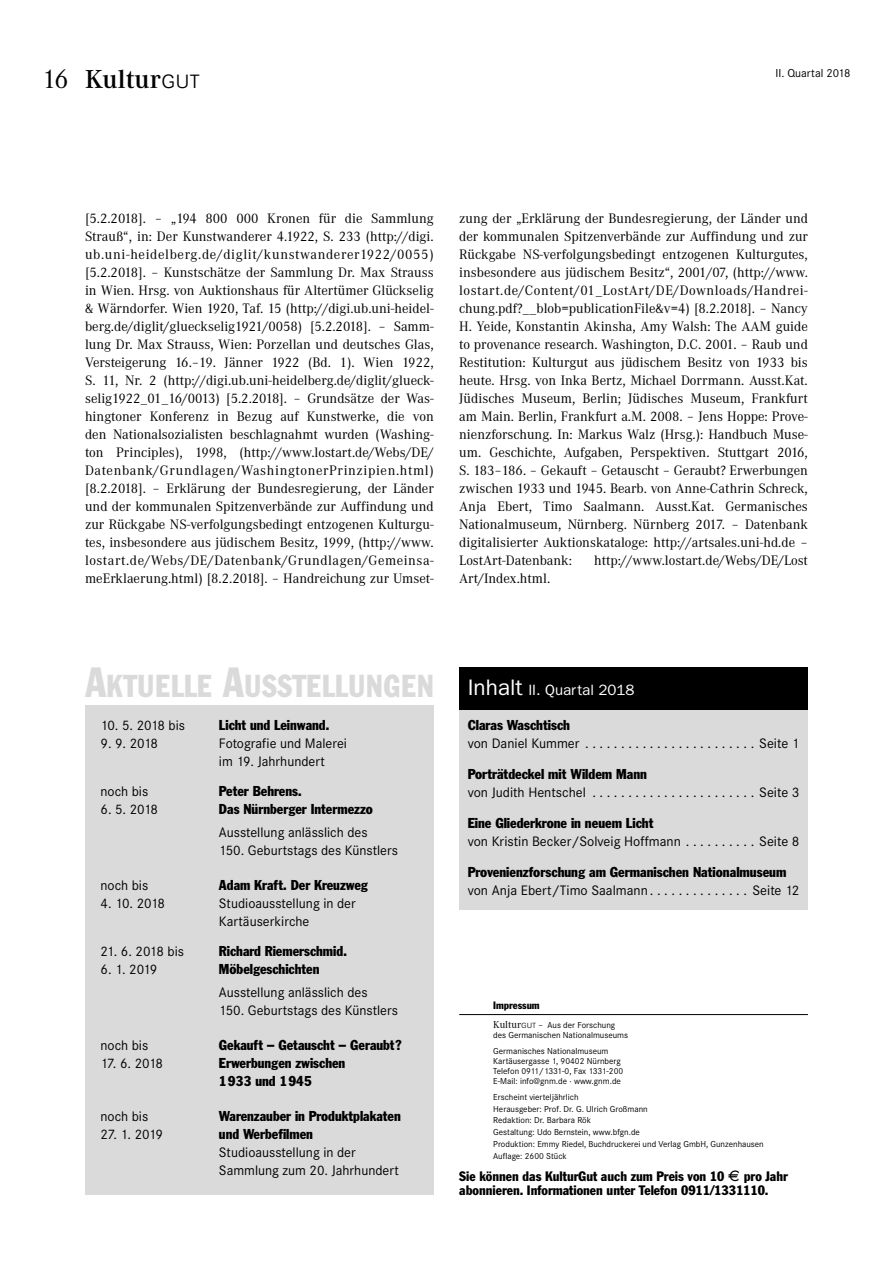
<style>
.page{position:relative;width:893px;height:1263px;background:#fff}
.page>*{position:absolute;margin:0;border:0;box-sizing:border-box;transform-origin:0 0}
.t1{font:31.5px "Franklin ATF Condensed BQ";letter-spacing:.02em;color:#dadada;scale:.91 1}
.t2{font:600 27px "Corporate A";color:#000}
.t3{font:15px "Franklin Gothic";color:#fff}
.t4{font:14.25px/18px "Corporate A";color:#000;text-align:justify}
.t5{font:14.25px/18px "Corporate S";color:#000}
.t6{font:14.25px/18px "Franklin ATF Condensed BQ";color:#000}
.t7{font:14.25px "Corporate S";letter-spacing:-.02em;color:#000}
.t8{font:14.25px "Corporate S";letter-spacing:-.025em;color:#000}
.t9{font:condensed 13.5px/13.5px "Franklin Gothic";color:#000}
.t10{font:12px "Corporate S";color:#000}
.t11{font:condensed 10.5px "Franklin Gothic";color:#000}
.t12{font:9px/11.9px "Corporate S";color:#000}
.s1{font-weight:400}
.s2{font-family:"Corporate SSC";font-weight:300}
.s3{font-size:42px}
.s4{font-size:22.5px}
.s5{font-family:"Corporate A";font-size:10.5px}
.s6{font-family:"Corporate SSC";font-weight:300;font-size:10.5px}
</style>
<div class="page">
<hr style="left:459px;top:1014px;width:349px;height:1px;background:#000">
<div style="left:85px;top:706px;width:349px;height:489px;background:#dadada"></div>
<div style="left:459px;top:678px;width:349px;height:232px;background:#dadada"></div>
<div style="left:459px;top:667px;width:349px;height:43px;background:#000"></div>
<h2 class="t2" style="left:43px;top:64px;width:159px"><span class="s1">16</span> Kultur<span class="s2">gut</span></h2>
<p class="t10" style="left:775px;top:66px;width:77px">II. Quartal 2018</p>
<p class="t4" style="left:85px;top:210px;width:350px">[5.2.2018]. – „194 800 000 Kronen für die Sammlung Strauß“, in: Der Kunstwanderer 4.1922, S. 233 (http://digi. ub.uni-heidelberg.de/diglit/kunstwanderer1922/0055) [5.2.2018]. – Kunstschätze der Sammlung Dr. Max Strauss in Wien. Hrsg. von Auktionshaus für Altertümer Glückselig &amp; Wärndorfer. Wien 1920, Taf. 15 (http://digi.ub.uni-heidel&shy;berg.de/diglit/glueckselig1921/0058) [5.2.2018]. – Samm&shy;lung Dr. Max Strauss, Wien: Porzellan und deutsches Glas, Versteigerung 16.–19. Jänner 1922 (Bd. 1). Wien 1922, S. 11, Nr. 2 (http://digi.ub.uni-heidelberg.de/diglit/glueck&shy;selig1922_01_16/0013) [5.2.2018]. – Grundsätze der Was&shy;hingtoner Konferenz in Bezug auf Kunstwerke, die von den Nationalsozialisten beschlagnahmt wurden (Washing&shy;ton Principles), 1998, (http://www.lostart.de/Webs/DE/ Datenbank/Grundlagen/WashingtonerPrinzipien.html) [8.2.2018]. – Erklärung der Bundesregierung, der Länder und der kommunalen Spitzenverbände zur Auffindung und zur Rückgabe NS-verfolgungsbedingt entzogenen Kulturgu&shy;tes, insbesondere aus jüdischem Besitz, 1999, (http://www. lostart.de/Webs/DE/Datenbank/Grundlagen/Gemeinsa&shy;meErklaerung.html) [8.2.2018]. – Handreichung zur Umset-</p>
<p class="t4" style="left:459px;top:210px;width:350px">zung der „Erklärung der Bundesregierung, der Länder und der kommunalen Spitzenverbände zur Auffindung und zur Rückgabe NS-verfolgungsbedingt entzogenen Kulturgutes, insbesondere aus jüdischem Besitz“, 2001/07, (http://www. lostart.de/Content/01_LostArt/DE/Downloads/Handrei&shy;chung.pdf?__blob=publicationFile&amp;v=4) [8.2.2018]. – Nancy H. Yeide, Konstantin Akinsha, Amy Walsh: The AAM</p>
<p class="t4" style="left:459px;top:318px;width:350px;text-indent:317px">guide to provenance research. Washington, D.C. 2001. – Raub und Restitution: Kulturgut aus jüdischem Besitz von 1933 bis heute. Hrsg. von Inka Bertz, Michael Dorrmann. Ausst.Kat.<br>Jüdisches Museum, Berlin; Jüdisches Museum, Frankfurt am Main. Berlin, Frankfurt a.M. 2008. – Jens Hoppe: Prove&shy;nienzforschung. In: Markus Walz (Hrsg.): Handbuch Muse&shy;um. Geschichte, Aufgaben, Perspektiven. Stuttgart 2016, S. 183–186. – Gekauft – Getauscht – Geraubt? Erwerbungen zwischen 1933 und 1945. Bearb. von Anne-Cathrin Schreck, Anja Ebert, Timo Saalmann. Ausst.Kat. Germanisches Nationalmuseum, Nürnberg. Nürnberg 2017. – Datenbank digitalisierter Auktionskataloge: http://artsales.uni-hd.de – LostArt-Datenbank:</p>
<p class="t4" style="left:594px;top:552px;width:215px">http://www.lostart.de/Webs/DE/Lost</p>
<p class="t4" style="left:459px;top:570px;width:93px">Art/Index.html.</p>
<h1 class="t1" style="left:85px;top:667px;width:385px"><span class="s3">A</span>KTUELLE <span class="s3">A</span>USSTELLUNGEN</h1>
<p class="t7" style="left:100px;top:717px;width:86px">10. 5. 2018 bis</p>
<p class="t6" style="left:219px;top:716px;width:112px">Licht und Leinwand.</p>
<p class="t5" style="left:100px;top:734px;width:59px">9. 9. 2018</p>
<p class="t5" style="left:219px;top:734px;width:130px">Fotografie und Malerei im 19. Jahrhundert</p>
<p class="t5" style="left:100px;top:783px;width:49px">noch bis</p>
<p class="t6" style="left:219px;top:782px;width:84px">Peter Behrens.</p>
<p class="t5" style="left:100px;top:801px;width:59px">6. 5. 2018</p>
<p class="t6" style="left:219px;top:800px;width:155px">Das Nürnberger Intermezzo</p>
<p class="t5" style="left:219px;top:823px;width:181px">Ausstellung anlässlich des<br>150. Geburtstags des Künstlers</p>
<p class="t5" style="left:100px;top:876px;width:49px">noch bis</p>
<p class="t6" style="left:219px;top:876px;width:150px">Adam Kraft. Der Kreuzweg</p>
<p class="t5" style="left:100px;top:894px;width:66px">4. 10. 2018</p>
<p class="t5" style="left:219px;top:894px;width:138px">Studioausstellung in der<br>Kartäuserkirche</p>
<p class="t8" style="left:100px;top:943px;width:85px">21. 6. 2018 bis</p>
<p class="t6" style="left:219px;top:942px;width:130px">Richard Riemerschmid.</p>
<p class="t5" style="left:100px;top:961px;width:58px">6. 1. 2019</p>
<p class="t6" style="left:219px;top:960px;width:102px">Möbelgeschichten</p>
<p class="t5" style="left:219px;top:983px;width:181px">Ausstellung anlässlich des<br>150. Geburtstags des Künstlers</p>
<p class="t5" style="left:100px;top:1036px;width:49px">noch bis</p>
<p class="t6" style="left:219px;top:1036px;width:184px">Gekauft – Getauscht – Geraubt?</p>
<p class="t5" style="left:100px;top:1054px;width:64px">17. 6. 2018</p>
<p class="t6" style="left:219px;top:1054px;width:128px">Erwerbungen zwischen<br>1933 und 1945</p>
<p class="t5" style="left:100px;top:1107px;width:49px">noch bis</p>
<p class="t6" style="left:219px;top:1107px;width:183px">Warenzauber in Produktplakaten</p>
<p class="t5" style="left:100px;top:1125px;width:64px">27. 1. 2019</p>
<p class="t6" style="left:219px;top:1125px;width:95px">und Werbefilmen</p>
<p class="t5" style="left:219px;top:1143px;width:181px">Studioausstellung in der<br>Sammlung zum 20. Jahrhundert</p>
<p class="t3" style="left:468px;top:681px;width:168px"><span class="s4">Inhalt</span> II. Quartal 2018</p>
<p class="t6" style="left:468px;top:716px;width:104px">Claras Waschtisch</p>
<p class="t5" style="left:468px;top:735px;width:113px">von Daniel Kummer</p>
<p class="t5" style="left:759px;top:735px;width:42px">Seite 1</p>
<p class="t6" style="left:468px;top:765px;width:181px">Porträtdeckel mit Wildem Mann</p>
<p class="t5" style="left:468px;top:783px;width:120px">von Judith Hentschel</p>
<p class="t5" style="left:759px;top:783px;width:42px">Seite 3</p>
<p class="t6" style="left:468px;top:814px;width:187px">Eine Gliederkrone in neuem Licht</p>
<p class="t5" style="left:468px;top:832px;width:215px">von Kristin Becker/Solveig Hoffmann</p>
<p class="t5" style="left:759px;top:832px;width:42px">Seite 8</p>
<p class="t6" style="left:468px;top:863px;width:320px">Provenienzforschung am Germanischen Nationalmuseum</p>
<p class="t5" style="left:468px;top:881px;width:182px">von Anja Ebert/Timo Saalmann</p>
<p class="t5" style="left:752px;top:881px;width:48px">Seite 12</p>
<p class="t11" style="left:493px;top:999px;width:48px">Impressum</p>
<p class="t12" style="left:493px;top:1021px;width:136px;line-height:9.8px"><span class="s5">Kultur</span><span class="s6">gut</span> – Aus der Forschung des Germanischen Nationalmuseums</p>
<p class="t12" style="left:493px;top:1046px;width:132px;line-height:9.8px">Germanisches Nationalmuseum Kartäusergasse 1, 90402 Nürnberg Telefon 0911/1331-0, Fax 1331-200<br>E-Mail: info@gnm.de · www.gnm.de</p>
<p class="t12" style="left:493px;top:1091px;width:272px">Erscheint vierteljährlich<br>Herausgeber: Prof. Dr. G. Ulrich Großmann<br>Redaktion: Dr. Barbara Rök<br>Gestaltung: Udo Bernstein, www.bfgn.de<br>Produktion: Emmy Riedel, Buchdruckerei und Verlag GmbH, Gunzenhausen Auflage: 2600 Stück</p>
<p class="t9" style="left:459px;top:1170px;width:330px">Sie können das KulturGut auch zum Preis von 10 ✓ pro Jahr abonnieren. Informationen unter Telefon 0911/1331110.</p>
</div>
